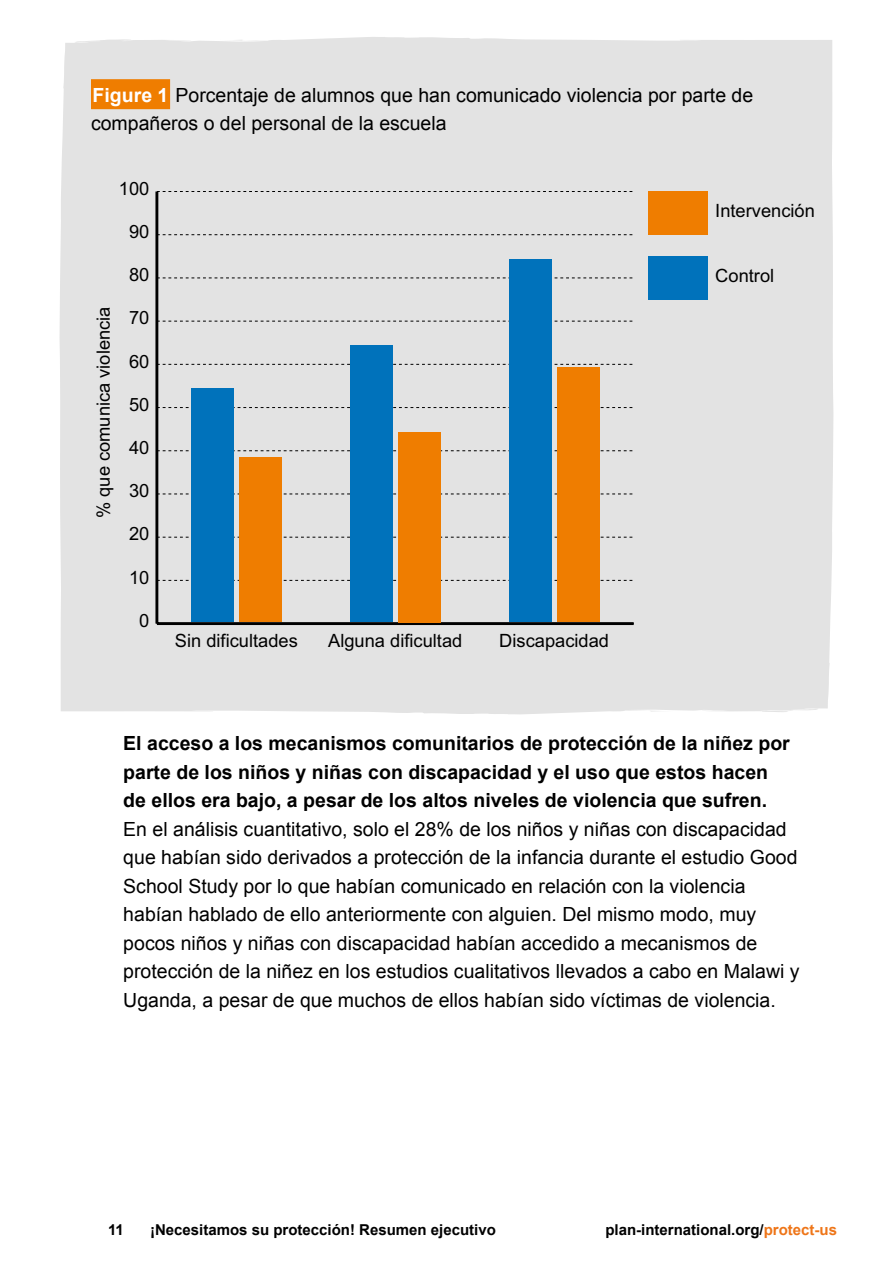
<style>
.page{position:relative;width:893px;height:1263px;background:#fff}
.page>*{position:absolute;margin:0;border:0;box-sizing:border-box;transform-origin:0 0}
.t1{font:19.5px/28.5px "Arial";color:#000}
.t2{font:18.3px "Arial";color:#000}
.t3{font:700 15px "Arial";color:#000}
.s1{font-weight:700;color:#fff}
.s2{font-weight:700}
.s3{color:#ee7518}
</style>
<div class="page">
<div style="left:60px;top:37px;width:773px;height:677px;background:#e3e3e3"></div>
<div style="left:91px;top:79px;width:79px;height:30px;background:#ef7d00"></div>
<hr style="left:155px;top:191px;width:3px;height:433px;background:#000">
<hr style="left:157px;top:622px;width:477px;height:3px;background:#000">
<svg style="left:158px;top:580px;width:476px;height:1px"></svg>
<svg style="left:158px;top:537px;width:476px;height:1px"></svg>
<svg style="left:158px;top:494px;width:476px;height:1px"></svg>
<svg style="left:158px;top:450px;width:476px;height:1px"></svg>
<svg style="left:158px;top:407px;width:476px;height:1px"></svg>
<svg style="left:158px;top:364px;width:476px;height:1px"></svg>
<svg style="left:158px;top:321px;width:476px;height:1px"></svg>
<svg style="left:158px;top:278px;width:476px;height:1px"></svg>
<svg style="left:158px;top:234px;width:476px;height:1px"></svg>
<svg style="left:158px;top:191px;width:476px;height:1px"></svg>
<div style="left:648px;top:191px;width:60px;height:44px;background:#ef7d00"></div>
<div style="left:239px;top:458px;width:43px;height:164px;background:#ef7d00"></div>
<div style="left:398px;top:432px;width:43px;height:190px;background:#ef7d00"></div>
<div style="left:557px;top:367px;width:42px;height:255px;background:#ef7d00"></div>
<div style="left:648px;top:256px;width:60px;height:43px;background:#0072bb"></div>
<div style="left:191px;top:389px;width:43px;height:233px;background:#0072bb"></div>
<div style="left:350px;top:345px;width:43px;height:277px;background:#0072bb"></div>
<div style="left:509px;top:259px;width:43px;height:363px;background:#0072bb"></div>
<p class="t1" style="left:91px;top:81px;width:664px"><span class="s1">Figure 1</span> Porcentaje de alumnos que han comunicado violencia por parte de compañeros o del personal de la escuela</p>
<p class="t2" style="left:119px;top:176px;width:32px">100</p>
<p class="t2" style="left:129px;top:220px;width:22px">90</p>
<p class="t2" style="left:92px;top:518px;width:213px;rotate:-90deg">% que comunica violencia</p>
<p class="t2" style="left:129px;top:263px;width:22px">80</p>
<p class="t2" style="left:129px;top:306px;width:22px">70</p>
<p class="t2" style="left:129px;top:349px;width:22px">60</p>
<p class="t2" style="left:129px;top:392px;width:22px">50</p>
<p class="t2" style="left:129px;top:436px;width:22px">40</p>
<p class="t2" style="left:129px;top:479px;width:22px">30</p>
<p class="t2" style="left:129px;top:522px;width:22px">20</p>
<p class="t2" style="left:129px;top:565px;width:22px">10</p>
<p class="t2" style="left:139px;top:608px;width:12px">0</p>
<p class="t2" style="left:175px;top:629px;width:125px">Sin dificultades</p>
<p class="t2" style="left:328px;top:629px;width:136px">Alguna dificultad</p>
<p class="t2" style="left:499px;top:629px;width:111px">Discapacidad</p>
<p class="t2" style="left:715px;top:199px;width:101px">Intervención</p>
<p class="t2" style="left:715px;top:264px;width:60px">Control</p>
<p class="t1" style="left:123px;top:729px;width:678px"><span class="s2">El acceso a los mecanismos comunitarios de protección de la niñez por parte de los niños y niñas con discapacidad y el uso que estos hacen<br>de ellos era bajo, a pesar de los altos niveles de violencia que sufren.<br></span>En el análisis cuantitativo, solo el 28% de los niños y niñas con discapacidad que habían sido derivados a protección de la infancia durante el estudio Good School Study por lo que habían comunicado en relación con la violencia habían hablado de ello anteriormente con alguien. Del mismo modo, muy pocos niños y niñas con discapacidad habían accedido a mecanismos de protección de la niñez en los estudios cualitativos llevados a cabo en Malawi y Uganda, a pesar de que muchos de ellos habían sido víctimas de violencia.</p>
<p class="t3" style="left:108px;top:1219px;width:17px">11</p>
<p class="t3" style="left:150px;top:1219px;width:347px">¡Necesitamos su protección! Resumen ejecutivo</p>
<p class="t3" style="left:605px;top:1219px;width:233px">plan-international.org/<span class="s3">protect-us</span></p>
</div>
